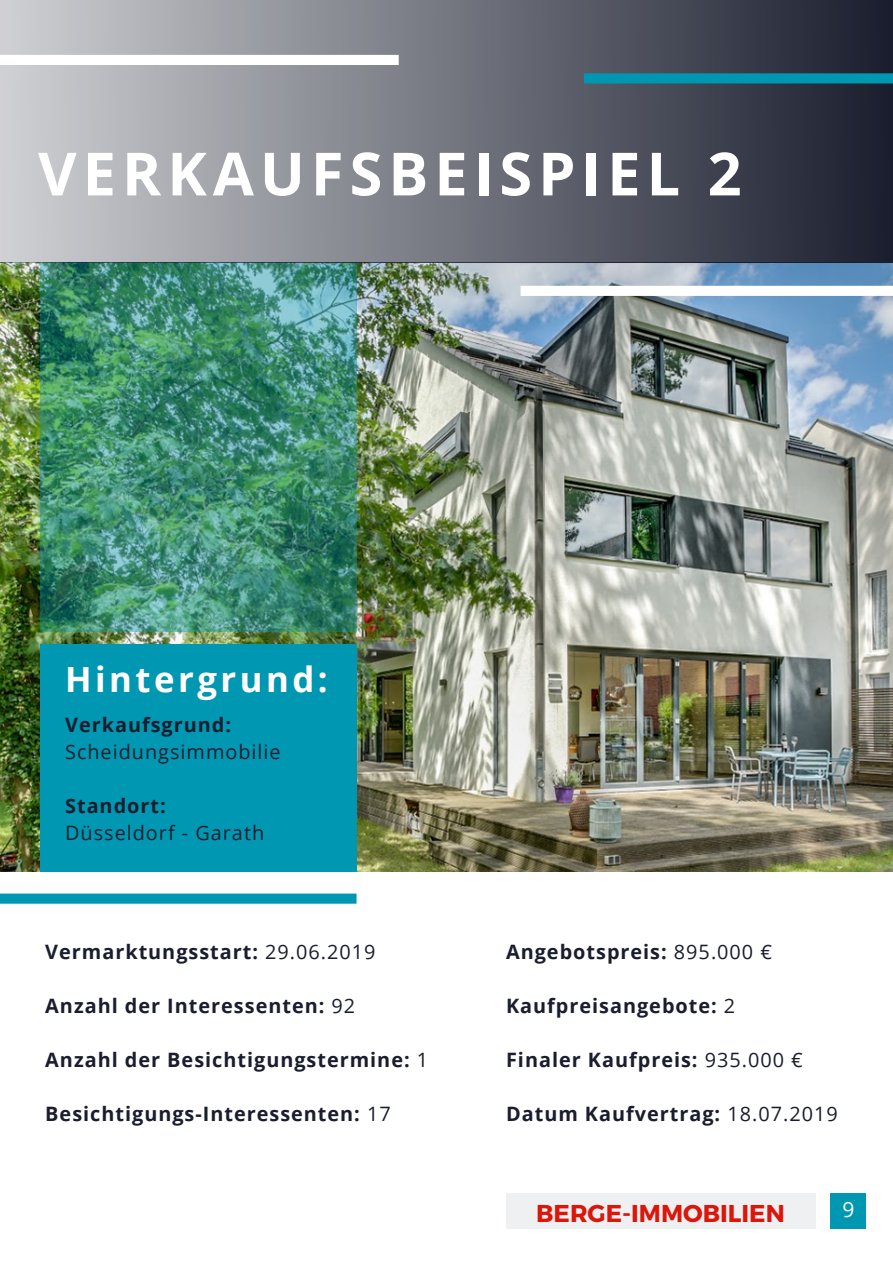
<style>
.page{position:relative;width:893px;height:1264px;background:#fff}
.page>*{position:absolute;margin:0;border:0;box-sizing:border-box;transform-origin:0 0}
.t1{font:700 59.55px "Open Sans";letter-spacing:.1em;color:#fff}
.t2{font:700 34.8px "Open Sans";letter-spacing:.1em;color:#fff}
.t3{font:700 24.3px "Montserrat";color:#db160a}
.t4{font:21px "Open Sans";color:#fff}
.t5{font:700 19.8px "Open Sans";letter-spacing:.05em;color:#191d2d}
.t6{font:19.8px "Open Sans";letter-spacing:.05em;color:#191d2d}
.s1{font-weight:400}
</style>
<div class="page">
<img style="left:0;top:262px;width:892px;height:609px">
<div style="left:40px;top:644px;width:316px;height:227px;background:#0097b2"></div>
<svg style="left:40px;top:262px;width:316px;height:369px;background:#428d74"></svg>
<div style="left:0;top:0;width:892px;height:262px;background:linear-gradient(to right,#d0d1d4,#1a1e2e)"></div>
<div style="left:0;top:55px;width:398px;height:10px;background:#fff"></div>
<div style="left:584px;top:73px;width:308px;height:10px;background:#0097b2"></div>
<div style="left:520px;top:286px;width:372px;height:10px;background:#fff"></div>
<div style="left:0;top:893px;width:356px;height:10px;background:#0097b2"></div>
<div style="left:830px;top:1192px;width:36px;height:36px;background:#0097b2"></div>
<div style="left:506px;top:1192px;width:309px;height:36px;background:#eff0f2"></div>
<p class="t1" style="left:38px;top:132px;width:705px">VERKAUFSBEISPIEL 2</p>
<p class="t2" style="left:65px;top:654px;width:264px">Hintergrund:</p>
<p class="t5" style="left:65px;top:710px;width:167px">Verkaufsgrund:</p>
<h1 class="t6" style="left:65px;top:737px;width:217px">Scheidungsimmobilie</h1>
<p class="t5" style="left:65px;top:791px;width:102px">Standort:</p>
<h2 class="t6" style="left:65px;top:818px;width:200px">Düsseldorf - Garath</h2>
<p class="t5" style="left:45px;top:937px;width:331px">Vermarktungsstart: <span class="s1">29.06.2019</span></p>
<p class="t5" style="left:45px;top:991px;width:311px">Anzahl der Interessenten: <span class="s1">92</span></p>
<p class="t5" style="left:45px;top:1045px;width:384px">Anzahl der Besichtigungstermine: <span class="s1">1</span></p>
<p class="t5" style="left:45px;top:1099px;width:347px">Besichtigungs-Interessenten: <span class="s1">17</span></p>
<p class="t5" style="left:506px;top:937px;width:267px">Angebotspreis: <span class="s1">895.000 €</span></p>
<p class="t5" style="left:506px;top:991px;width:231px">Kaufpreisangebote: <span class="s1">2</span></p>
<p class="t5" style="left:506px;top:1045px;width:298px">Finaler Kaufpreis: <span class="s1">935.000 €</span></p>
<p class="t5" style="left:506px;top:1099px;width:333px">Datum Kaufvertrag: <span class="s1">18.07.2019</span></p>
<p class="t3" style="left:536px;top:1197px;width:250px">BERGE-IMMOBILIEN</p>
<p class="t4" style="left:842px;top:1194px;width:13px">9</p>
</div>
